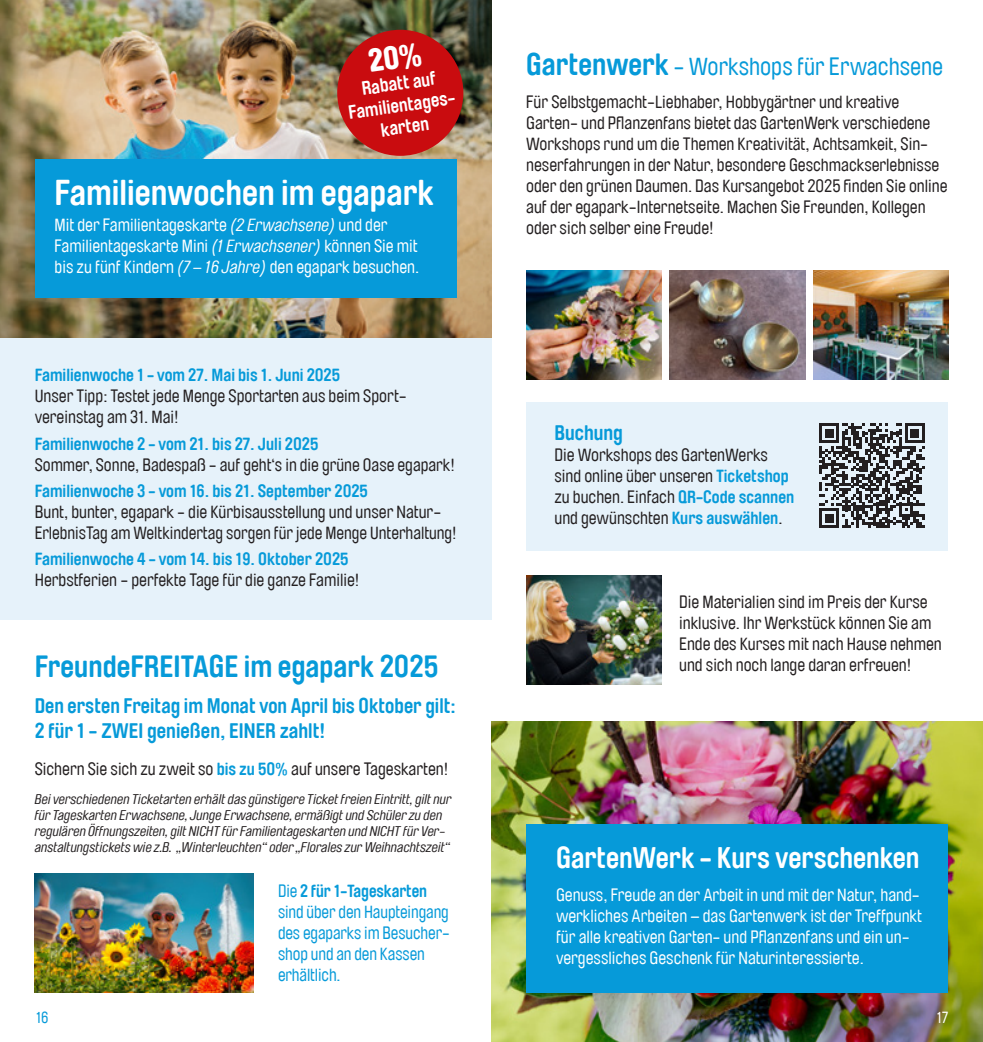
<style>
.page{position:relative;width:983px;height:1042px;background:#fff}
.page>*{position:absolute;margin:0;border:0;box-sizing:border-box;transform-origin:0 0}
.t1{font:700 35.88px "Brauer Neue";color:#fff}
.t2{font:700 30.62px "Brauer Neue";color:#069ad9}
.t3{font:700 29.75px "Brauer Neue";letter-spacing:-.005em;color:#fff}
.t4{font:24.5px "Brauer Neue";color:#069ad9}
.t5{font:700 21px/24.5px "Brauer Neue";color:#069ad9}
.t6{font:700 19.25px/21.9px "Brauer Neue";color:#fff;text-align:center}
.t7{font:17.5px/21px "Brauer Neue";color:#231f20}
.t8{font:17.5px/21px "Brauer Neue";color:#fff}
.t9{font:700 17.5px "Brauer Neue";color:#069ad9}
.t10{font:17.5px/21px "Brauer Neue";letter-spacing:-.005em;color:#069ad9}
.t11{font:15.75px "Brauer Neue";color:#069ad9}
.t12{font:15.75px "Brauer Neue";color:#fff}
.t13{font:italic 14px/15.8px "Brauer Neue";color:#231f20}
.s1{font-style:italic}
.s2{font-weight:700;color:#069ad9}
.s3{font-weight:700}
.s4{font-weight:700;font-size:30.62px}
</style>
<div class="page">
<div style="left:0;top:332px;width:491px;height:288px;background:#e6f2fa"></div>
<img style="left:491px;top:722px;width:491px;height:320px">
<div style="left:526px;top:823px;width:421px;height:169px;background:#069ad9"></div>
<img style="left:526px;top:270px;width:135px;height:109px">
<img style="left:669px;top:270px;width:135px;height:109px">
<div style="left:526px;top:402px;width:421px;height:149px;background:#e6f2fa"></div>
<svg style="left:819px;top:423px;width:105px;height:105px"></svg>
<img style="left:813px;top:270px;width:134px;height:109px">
<img style="left:526px;top:575px;width:135px;height:110px">
<img style="left:0;top:0;width:491px;height:337px">
<div style="left:35px;top:159px;width:421px;height:139px;background:#069ad9"></div>
<div style="left:337px;top:30px;width:126px;height:126px;background:#c90c0f;border-radius:50%"></div>
<img style="left:35px;top:874px;width:218px;height:118px">
<p class="t6" style="left:344px;top:80px;width:111px;rotate:-8deg">Rabatt auf<br>Familientages&shy;karten</p>
<h1 class="t1" style="left:55px;top:172px;width:381px">Familienwochen im egapark</h1>
<p class="t8" style="left:55px;top:214px;width:366px">Mit der Familientageskarte <span class="s1">(2 Erwachsene)</span> und der<br>Familientageskarte Mini <span class="s1">(1 Erwachsener)</span> können Sie mit bis zu fünf Kindern <span class="s1">(7 – 16 Jahre)</span> den egapark besuchen.</p>
<p class="t9" style="left:35px;top:365px;width:307px">Familienwoche 1 - vom 27. Mai bis 1. Juni 2025</p>
<p class="t7" style="left:35px;top:386px;width:373px">Unser Tipp: Testet jede Menge Sportarten aus beim Sport&shy;vereinstag am 31. Mai!</p>
<p class="t9" style="left:35px;top:433px;width:285px">Familienwoche 2 - vom 21. bis 27. Juli 2025</p>
<p class="t7" style="left:35px;top:454px;width:421px">Sommer, Sonne, Badespaß - auf geht‘s in die grüne Oase egapark!</p>
<p class="t9" style="left:35px;top:481px;width:334px">Familienwoche 3 - vom 16. bis 21. September 2025</p>
<p class="t7" style="left:35px;top:501px;width:423px">Bunt, bunter, egapark - die Kürbisausstellung und unser Natur-<br>ErlebnisTag am Weltkindertag sorgen für jede Menge Unterhaltung!</p>
<p class="t9" style="left:35px;top:549px;width:315px">Familienwoche 4 - vom 14. bis 19. Oktober 2025</p>
<p class="t7" style="left:35px;top:570px;width:326px">Herbstferien - perfekte Tage für die ganze Familie!</p>
<h2 class="t2" style="left:35px;top:648px;width:405px">FreundeFREITAGE im egapark 2025</h2>
<p class="t5" style="left:35px;top:694px;width:422px">Den ersten Freitag im Monat von April bis Oktober gilt:<br>2 für 1 - ZWEI genießen, EINER zahlt!</p>
<p class="t7" style="left:35px;top:758px;width:415px">Sichern Sie sich zu zweit so <span class="s2">bis zu 50%</span> auf unsere Tageskarten!</p>
<p class="t13" style="left:35px;top:792px;width:418px">Bei verschiedenen Ticketarten erhält das günstigere Ticket freien Eintritt, gilt nur für Tageskarten Erwachsene, Junge Erwachsene, ermäßigt und Schüler zu den regulären Öffnungszeiten, gilt NICHT für Familientageskarten und NICHT für Ver&shy;anstaltungstickets wie z.B. „Winterleuchten“ oder „Florales zur Weihnachtszeit“</p>
<p class="t10" style="left:278px;top:881px;width:173px">Die <span class="s3">2 für 1-Tageskarten </span>sind über den Haupteingang des egaparks im Besucher&shy;shop und an den Kassen erhältlich.</p>
<p class="t11" style="left:36px;top:1008px;width:14px">16</p>
<h3 class="t4" style="left:526px;top:52px;width:418px"><span class="s4">Gartenwerk</span> - Workshops für Erwachsene</h3>
<p class="t7" style="left:526px;top:91px;width:423px">Für Selbstgemacht-Liebhaber, Hobbygärtner und kreative Garten- und Pflanzenfans bietet das GartenWerk verschiedene Workshops rund um die Themen Kreativität, Achtsamkeit, Sin&shy;neserfahrungen in der Natur, besondere Geschmackserlebnisse oder den grünen Daumen. Das Kursangebot 2025 finden Sie online auf der egapark-Internetseite. Machen Sie Freunden, Kollegen oder sich selber eine Freude!</p>
<p class="t5" style="left:554px;top:421px;width:70px">Buchung</p>
<p class="t7" style="left:554px;top:445px;width:241px">Die Workshops des GartenWerks sind online über unseren <span class="s2">Ticketshop </span>zu buchen. Einfach <span class="s2">QR-Code scannen </span>und gewünschten <span class="s2">Kurs auswählen</span>.</p>
<p class="t7" style="left:679px;top:591px;width:264px">Die Materialien sind im Preis der Kurse inklusive. Ihr Werkstück können Sie am Ende des Kurses mit nach Hause nehmen und sich noch lange daran erfreuen!</p>
<h3 class="t3" style="left:556px;top:840px;width:365px">GartenWerk - Kurs verschenken</h3>
<p class="t8" style="left:556px;top:884px;width:367px">Genuss, Freude an der Arbeit in und mit der Natur, hand&shy;werkliches Arbeiten – das Gartenwerk ist der Treffpunkt für alle kreativen Garten- und Pflanzenfans und ein un&shy;vergessliches Geschenk für Naturinteressierte.</p>
<p class="t12" style="left:936px;top:1008px;width:13px">17</p>
</div>
